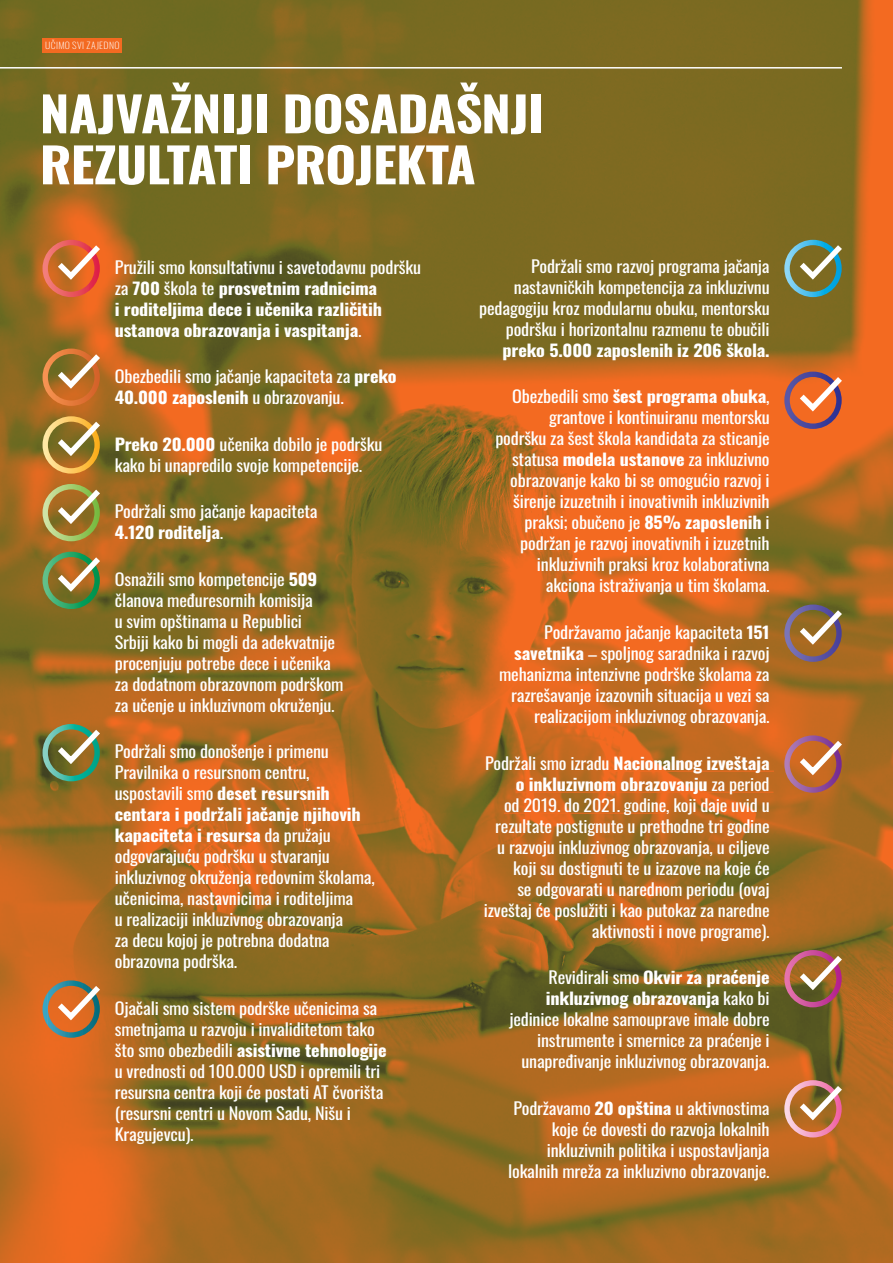
<style>
.page{position:relative;width:893px;height:1263px;background:#fff}
.page>*{position:absolute;margin:0;border:0;box-sizing:border-box;transform-origin:0 0}
.Podnasl{font:700 48px/51px "Oswald";letter-spacing:-.01em;color:#fff;scale:1.1 1}
.t1{font:16.5px/21px "Oswald";letter-spacing:-.01em;color:#fff;text-align:right;scale:1.1 1}
.t2{font:700 16.5px/21px "Oswald";letter-spacing:-.01em;color:#fff;scale:1.1 1}
.t3{font:200 9px "Oswald";letter-spacing:.035em;color:#fff;scale:1.1 1}
.s1{font-weight:400}
.s2{font-weight:700}
</style>
<div class="page">
<img style="left:0;top:0;width:893px;height:1263px">
<hr style="left:613px;top:771px;width:161px;height:1px;background:#f36a21">
<hr style="left:516px;top:792px;width:257px;height:1px;background:#f36a21">
<hr style="left:504px;top:813px;width:162px;height:1px;background:#f36a21">
<hr style="left:0;top:67px;width:842px;height:2px;background:#fff">
<div style="left:43px;top:240px;width:57px;height:57px;border:5px solid #fff;border-radius:50%"></div>
<svg style="left:52px;top:240px;width:54px;height:44px;background:#dd7545"></svg>
<div style="left:43px;top:349px;width:57px;height:57px;border:5px solid #fff;border-radius:50%"></div>
<svg style="left:52px;top:348px;width:54px;height:45px;background:#b97d3f"></svg>
<div style="left:43px;top:416px;width:57px;height:58px;border:5px solid #fff;border-radius:50%"></div>
<svg style="left:52px;top:416px;width:54px;height:44px;background:#a78a43"></svg>
<div style="left:43px;top:484px;width:57px;height:57px;border:5px solid #fff;border-radius:50%"></div>
<svg style="left:52px;top:484px;width:54px;height:44px;background:#a68c47"></svg>
<div style="left:43px;top:552px;width:57px;height:57px;border:5px solid #fff;border-radius:50%"></div>
<svg style="left:52px;top:552px;width:54px;height:44px;background:#9a8547"></svg>
<div style="left:43px;top:724px;width:57px;height:57px;border:5px solid #fff;border-radius:50%"></div>
<svg style="left:52px;top:724px;width:54px;height:44px;background:#878650"></svg>
<div style="left:43px;top:980px;width:57px;height:58px;border:5px solid #fff;border-radius:50%"></div>
<svg style="left:52px;top:980px;width:54px;height:44px;background:#bc7f4f"></svg>
<div style="left:784px;top:240px;width:58px;height:57px;border:5px solid #fff;border-radius:50%"></div>
<svg style="left:794px;top:239px;width:54px;height:44px;background:#7d885d"></svg>
<div style="left:784px;top:372px;width:58px;height:57px;border:5px solid #fff;border-radius:50%"></div>
<svg style="left:794px;top:371px;width:54px;height:44px;background:#d47550"></svg>
<div style="left:784px;top:604px;width:58px;height:58px;border:5px solid #fff;border-radius:50%"></div>
<svg style="left:794px;top:604px;width:54px;height:45px;background:#957751"></svg>
<div style="left:784px;top:735px;width:58px;height:58px;border:5px solid #fff;border-radius:50%"></div>
<svg style="left:794px;top:735px;width:54px;height:44px;background:#c07651"></svg>
<div style="left:784px;top:950px;width:58px;height:57px;border:5px solid #fff;border-radius:50%"></div>
<svg style="left:794px;top:950px;width:54px;height:44px;background:#a77250"></svg>
<div style="left:784px;top:1080px;width:58px;height:57px;border:5px solid #fff;border-radius:50%"></div>
<svg style="left:794px;top:1080px;width:54px;height:44px;background:#b77f55"></svg>
<div style="left:43px;top:38px;width:79px;height:14px;background:#f36a21"></div>
<p class="t3" style="left:45px;top:37px;width:69px">UČIMO SVI ZAJEDNO</p>
<p class="Podnasl" style="left:40px;top:84px;width:460px">NAJVAŽNIJI DOSADAŠNJI<br>REZULTATI PROJEKTA</p>
<p class="t2" style="left:115px;top:255px;width:280px"><span class="s1">Pružili smo konsultativnu i savetodavnu podršku za</span> 700 <span class="s1">škola te</span> prosvetnim radnicima<br>i roditeljima dece i učenika različitih ustanova obrazovanja i vaspitanja<span class="s1">.</span></p>
<p class="t1" style="left:115px;top:364px;width:258px;text-align:left">Obezbedili smo jačanje kapaciteta za <span class="s2">preko<br>40.000 zaposlenih</span> u obrazovanju.</p>
<p class="t1" style="left:115px;top:432px;width:245px;text-align:left"><span class="s2">Preko 20.000</span> učenika dobilo je podršku kako bi unapredilo svoje kompetencije.</p>
<p class="t1" style="left:115px;top:500px;width:186px;text-align:left">Podržali smo jačanje kapaciteta<br><span class="s2">4.120 roditelja</span>.</p>
<p class="t1" style="left:115px;top:567px;width:209px;text-align:left">Osnažili smo kompetencije <span class="s2">509 </span>članova međuresornih komisija<br>u svim opštinama u Republici<br>Srbiji kako bi mogli da adekvatnije procenjuju potrebe dece i učenika za dodatnom obrazovnom podrškom za učenje u inkluzivnom okruženju.</p>
<p class="t1" style="left:115px;top:740px;width:238px;text-align:left">Podržali smo donošenje i primenu Pravilnika o resursnom centru, uspostavili smo <span class="s2">deset resursnih centara i podržali jačanje njihovih kapaciteta i resursa</span> da pružaju odgovarajuću podršku u stvaranju inkluzivnog okruženja redovnim školama, učenicima, nastavnicima i roditeljima<br>u realizaciji inkluzivnog obrazovanja<br>za decu kojoj je potrebna dodatna obrazovna podrška.</p>
<p class="t1" style="left:115px;top:996px;width:249px;text-align:left">Ojačali smo sistem podrške učenicima sa smetnjama u razvoju i invaliditetom tako što smo obezbedili <span class="s2">asistivne tehnologije </span>u vrednosti od 100.000 USD i opremili tri resursna centra koji će postati AT čvorišta (resursni centri u Novom Sadu, Nišu i Kragujevcu).</p>
<p class="t1" style="left:479px;top:254px;width:265px">Podržali smo razvoj programa jačanja nastavničkih kompetencija za inkluzivnu pedagogiju kroz modularnu obuku, mentorsku podršku i horizontalnu razmenu te obučili <span class="s2">preko 5.000 zaposlenih iz 206 škola.</span></p>
<p class="t1" style="left:495px;top:385px;width:251px">Obezbedili smo <span class="s2">šest programa obuka</span>, grantove i kontinuiranu mentorsku podršku za šest škola kandidata za sticanje statusa <span class="s2">modela ustanove</span> za inkluzivno obrazovanje kako bi se omogućio razvoj i širenje izuzetnih i inovativnih inkluzivnih praksi; obučeno je <span class="s2">85% zaposlenih</span> i podržan je razvoj inovativnih i izuzetnih inkluzivnih praksi kroz kolaborativna akciona istraživanja u tim školama.</p>
<p class="t1" style="left:499px;top:620px;width:247px">Podržavamo jačanje kapaciteta <span class="s2">151 savetnika</span> – spoljnog saradnika i razvoj mehanizma intenzivne podrške školama za razrešavanje izazovnih situacija u vezi sa realizacijom inkluzivnog obrazovanja.</p>
<p class="t1" style="left:484px;top:751px;width:261px">Podržali smo izradu <span class="s2">Nacionalnog izveštaja o inkluzivnom obrazovanju</span> za period<br>od 2019. do 2021. godine, koji daje uvid u rezultate postignute u prethodne tri godine u razvoju inkluzivnog obrazovanja, u ciljeve koji su dostignuti te u izazove na koje će<br>se odgovarati u narednom periodu (ovaj izveštaj će poslužiti i kao putokaz za naredne aktivnosti i nove programe).</p>
<p class="t1" style="left:509px;top:965px;width:238px">Revidirali smo <span class="s2">Okvir za praćenje inkluzivnog obrazovanja</span> kako bi jedinice lokalne samouprave imale dobre instrumente i smernice za praćenje i unapređivanje inkluzivnog obrazovanja.</p>
<p class="t1" style="left:508px;top:1096px;width:239px">Podržavamo <span class="s2">20 opština</span> u aktivnostima koje će dovesti do razvoja lokalnih inkluzivnih politika i uspostavljanja lokalnih mreža za inkluzivno obrazovanje.</p>
</div>
